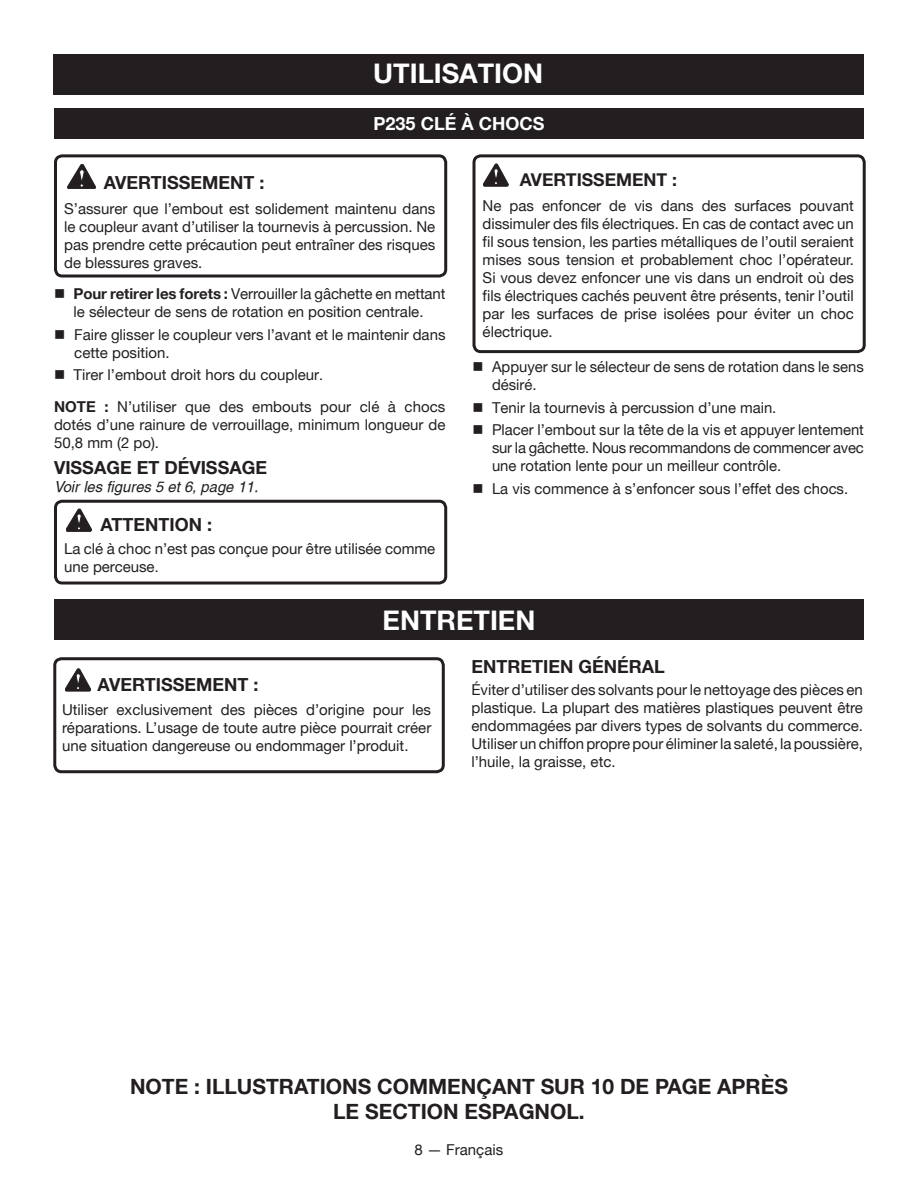
<style>
.page{position:relative;width:918px;height:1188px;background:#fff}
.page>*{position:absolute;margin:0;border:0;box-sizing:border-box;transform-origin:0 0}
.bullets{font:700 27px "Helvetica Neue";color:#fff}
.HEADING{font:700 27px "Helvetica Neue";color:#fff}
.t1{font:700 21px/25.2px "Helvetica Neue";color:#231f20;text-align:center}
.Warning{font:700 18px "Helvetica Neue";color:#231f20}
.Heading_no_space{font:700 18px "Helvetica Neue";color:#231f20}
.Heading_2{font:700 18px "Helvetica Neue";color:#231f20}
.HEADING-2{font:700 18px "Helvetica Neue";color:#fff}
.bullets-2{font:700 18px "Helvetica Neue";color:#231f20}
.Warning-2{font:700 17.7px "Helvetica Neue";color:#231f20}
.Warning_Text{font:15px/18px "Helvetica Neue";color:#231f20;text-align:justify}
.bullets-3{font:15px/18px "Helvetica Neue";color:#231f20;text-align:center}
.Body_text{font:15px/18px "Helvetica Neue";color:#231f20;text-align:justify}
.bullet{font:15px/18px "Helvetica Neue";color:#231f20}
.see_figure{font:italic 15px "Helvetica";color:#231f20}
.s1{font-weight:700}
.s2{font-size:14.25px}
</style>
<div class="page">
<svg style="left:68px;top:164px;width:28px;height:25px"></svg>
<svg style="left:66px;top:509px;width:26px;height:22px"></svg>
<svg style="left:483px;top:164px;width:25px;height:22px"></svg>
<div style="left:54px;top:154px;width:393px;height:123px;border:3px solid #231f20;border-radius:7px"></div>
<div style="left:472px;top:154px;width:394px;height:199px;border:3px solid #231f20;border-radius:7px"></div>
<div style="left:54px;top:500px;width:393px;height:85px;border:3px solid #231f20;border-radius:7px"></div>
<div style="left:53px;top:54px;width:811px;height:40px;background:#231f20"></div>
<div style="left:53px;top:657px;width:392px;height:116px;border:3px solid #231f20;border-radius:7px"></div>
<svg style="left:65px;top:669px;width:26px;height:22px"></svg>
<div style="left:54px;top:599px;width:810px;height:41px;background:#231f20"></div>
<div style="left:54px;top:108px;width:810px;height:30px;background:#231f20"></div>
<p class="bullets" style="left:373px;top:56px;width:171px">UTILISATION</p>
<p class="HEADING-2" style="left:374px;top:113px;width:172px">P235 CLÉ À CHOCS</p>
<p class="Warning" style="left:104px;top:171px;width:162px">AVERTISSEMENT :</p>
<p class="Warning_Text" style="left:64px;top:199px;width:373px">S’assurer que l’embout est solidement maintenu dans le coupleur avant d’utiliser la tournevis à percussion. Ne pas prendre cette précaution peut entraîner des risques de blessures graves.</p>
<p class="bullets-3" style="left:54px;top:285px;width:393px">■ <span class="s1">Pour retirer les forets :</span> Verrouiller la gâchette en mettant le sélecteur de sens de rotation en position centrale.</p>
<p class="bullet" style="left:74px;top:325px;width:373px;text-indent:-20px">■ Faire glisser le coupleur vers l’avant et le maintenir dans cette position.</p>
<p class="bullets-3" style="left:54px;top:366px;width:271px">■ Tirer l’embout droit hors du coupleur<span class="s2">.</span></p>
<p class="Body_text" style="left:54px;top:397px;width:393px"><span class="s1">NOTE :</span> N’utiliser que des embouts pour clé à chocs dotés d’une rainure de verrouillage, minimum longueur de 50,8 mm (2 po).</p>
<p class="Heading_no_space" style="left:54px;top:456px;width:215px">VISSAGE ET DÉVISSAGE</p>
<p class="see_figure" style="left:54px;top:478px;width:206px">Voir les figures 5 et 6, page 11.</p>
<p class="bullets-2" style="left:100px;top:514px;width:113px">ATTENTION :</p>
<p class="Warning_Text" style="left:64px;top:539px;width:373px">La clé à choc n’est pas conçue pour être utilisée comme une perceuse<span class="s2">.</span></p>
<p class="Warning-2" style="left:520px;top:169px;width:159px">AVERTISSEMENT :</p>
<p class="Warning_Text" style="left:483px;top:197px;width:373px">Ne pas enfoncer de vis dans des surfaces pouvant dissimuler des fils électriques. En cas de contact avec un fil sous tension, les parties métalliques de l’outil seraient mises sous tension et probablement choc l’opérateur.<br>Si vous devez enfoncer une vis dans un endroit où des fils électriques cachés peuvent être présents, tenir l’outil par les surfaces de prise isolées pour éviter un choc électrique.</p>
<p class="bullets-3" style="left:492px;top:358px;width:373px;text-align:left;text-indent:-20px">■ Appuyer sur le sélecteur de sens de rotation dans le sens désiré.</p>
<p class="bullets-3" style="left:472px;top:398px;width:305px">■ Tenir la tournevis à percussion d’une main.</p>
<p class="bullets-3" style="left:492px;top:421px;width:373px;text-align:justify;text-indent:-20px">■ Placer l’embout sur la tête de la vis et appuyer lentement sur la gâchette. Nous recommandons de commencer avec une rotation lente pour un meilleur contrôle.</p>
<p class="bullets-3" style="left:472px;top:479px;width:377px">■ La vis commence à s’enfoncer sous l’effet des chocs.</p>
<p class="HEADING" style="left:383px;top:604px;width:154px">ENTRETIEN</p>
<p class="Heading_2" style="left:471px;top:655px;width:195px">ENTRETIEN GÉNÉRAL</p>
<p class="Body_text" style="left:471px;top:681px;width:393px">Éviter d’utiliser des solvants pour le nettoyage des pièces en plastique. La plupart des matières plastiques peuvent être endommagées par divers types de solvants du commerce.<br>Utiliser un chiffon propre pour éliminer la saleté, la poussière, l’huile, la graisse, etc.</p>
<p class="Warning" style="left:98px;top:674px;width:162px">AVERTISSEMENT :</p>
<p class="Warning_Text" style="left:62px;top:700px;width:371px">Utiliser exclusivement des pièces d’origine pour les réparations. L’usage de toute autre pièce pourrait créer une situation dangereuse ou endommager l’produit.</p>
<p class="t1" style="left:130px;top:1074px;width:659px">NOTE : ILLUSTRATIONS COMMENÇANT SUR 10 DE PAGE APRÈS<br>LE SECTION ESPAGNOL.</p>
<p class="Warning_Text" style="left:415px;top:1140px;width:90px">8 — Français</p>
</div>
